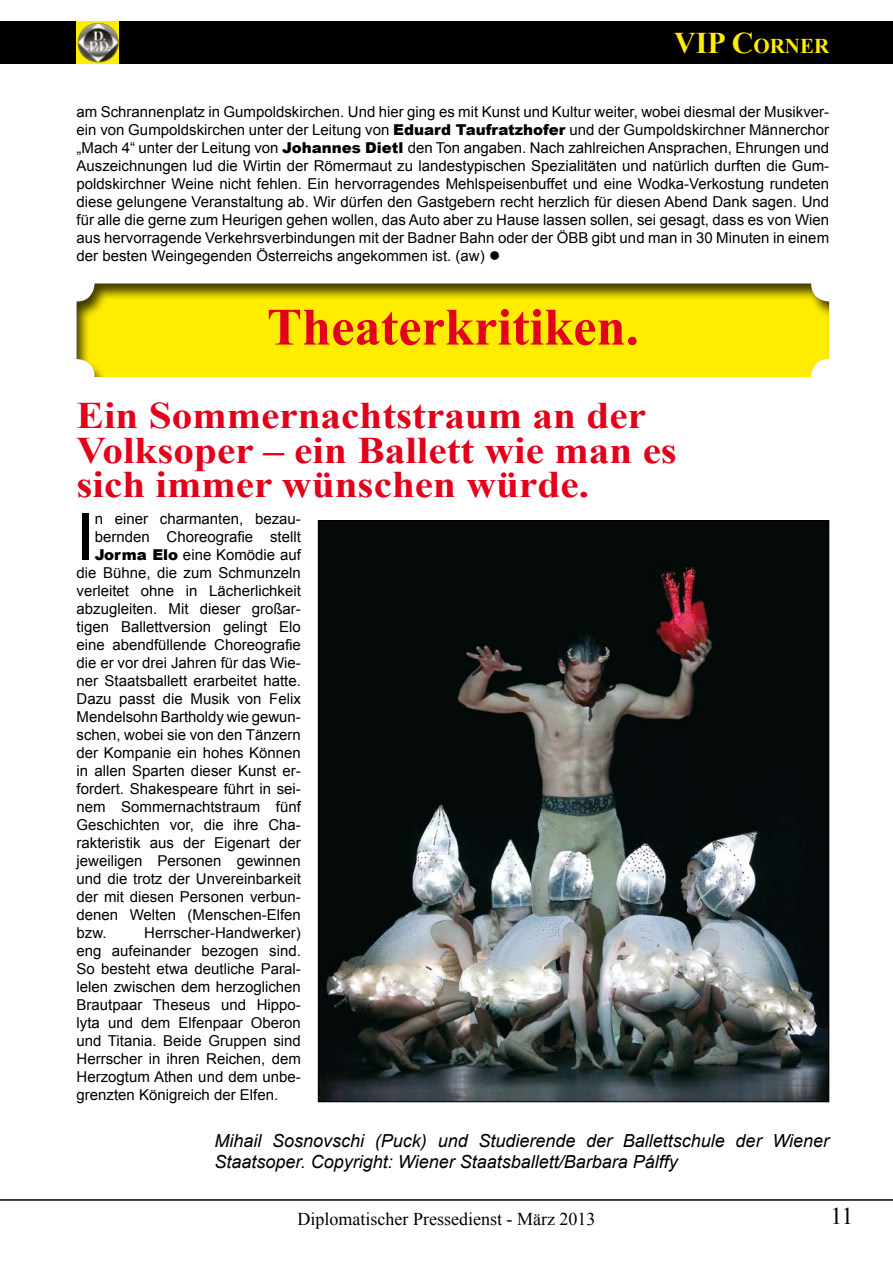
<style>
.page{position:relative;width:893px;height:1263px;background:#fff}
.page>*{position:absolute;margin:0;border:0;box-sizing:border-box;transform-origin:0 0}
.t1{font:65.25px "Arial";color:#000}
.t2{font:700 52.5px "Times New Roman";color:#e2001a}
.t3{font:700 37.5px/34.5px "Times New Roman";color:#e2001a;scale:1.1 1}
.t4{font:24px "Times New Roman";color:#000}
.t5{font:700 21px "Times New Roman";color:#ffed00}
.t6{font:italic 18px/21px "Arial";color:#000}
.t7{font:18px "Times New Roman";color:#000}
.t8{font:15px/18px "Arial";color:#000;text-align:justify}
.s1{font-size:30px}
.s2{font-weight:900}
</style>
<div class="page">
<div style="left:0;top:21px;width:893px;height:43px;background:#000"></div>
<div style="left:77px;top:21px;width:42px;height:43px;background:#ffed00"></div>
<img style="left:77px;top:22px;width:42px;height:41px">
<hr style="left:0;top:1199px;width:893px;height:2px;background:#000">
<div style="left:73px;top:276px;width:758px;height:103px;background:#000;opacity:.75"></div>
<img style="left:320px;top:522px;width:507px;height:578px">
<h3 class="t5" style="left:674px;top:31px;width:157px"><span class="s1">VIP C</span>ORNER</h3>
<p class="t8" style="left:77px;top:103px;width:754px">am Schrannenplatz in Gumpoldskirchen. Und hier ging es mit Kunst und Kultur weiter, wobei diesmal der Musikver&shy;ein von Gumpoldskirchen unter der Leitung von <span class="s2">Eduard Taufratzhofer</span> und der Gumpoldskirchner Männerchor „Mach 4“ unter der Leitung von <span class="s2">Johannes Dietl</span> den Ton angaben. Nach zahlreichen Ansprachen, Ehrungen und Auszeichnungen lud die Wirtin der Römermaut zu landestypischen Spezialitäten und natürlich durften die Gum&shy;poldskirchner Weine nicht fehlen. Ein hervorragendes Mehlspeisenbuffet und eine Wodka-Verkostung rundeten diese gelungene Veranstaltung ab. Wir dürfen den Gastgebern recht herzlich für diesen Abend Dank sagen. Und für alle die gerne zum Heurigen gehen wollen, das Auto aber zu Hause lassen sollen, sei gesagt, dass es von Wien aus hervorragende Verkehrsverbindungen mit der Badner Bahn oder der ÖBB gibt und man in 30 Minuten in einem der besten Weingegenden Österreichs angekommen ist. (aw) ●</p>
<h2 class="t2" style="left:267px;top:291px;width:373px">Theaterkritiken.</h2>
<h3 class="t3" style="left:77px;top:398px;width:547px">Ein Sommernachtstraum an der<br>Volksoper – ein Ballett wie man es sich immer wünschen würde.</h3>
<h1 class="t1" style="left:77px;top:494px;width:20px">I</h1>
<p class="t8" style="left:95px;top:510px;width:208px">n einer charmanten, bezau-</p>
<p class="t8" style="left:95px;top:528px;width:208px">bernden Choreografie stellt</p>
<p class="t8" style="left:95px;top:546px;width:208px"><span class="s2">Jorma Elo</span> eine Komödie auf</p>
<p class="t8" style="left:77px;top:564px;width:226px">die Bühne, die zum Schmunzeln</p>
<p class="t8" style="left:77px;top:582px;width:226px">verleitet ohne in Lächerlichkeit</p>
<p class="t8" style="left:77px;top:600px;width:226px">abzugleiten. Mit dieser großar-</p>
<p class="t8" style="left:77px;top:618px;width:226px">tigen Ballettversion gelingt Elo</p>
<p class="t8" style="left:77px;top:636px;width:226px">eine abendfüllende Choreografie</p>
<p class="t8" style="left:77px;top:654px;width:226px">die er vor drei Jahren für das Wie-</p>
<p class="t8" style="left:77px;top:672px;width:226px">ner Staatsballett erarbeitet hatte.</p>
<p class="t8" style="left:77px;top:690px;width:226px">Dazu passt die Musik von Felix</p>
<p class="t8" style="left:77px;top:708px;width:226px">Mendelsohn Bartholdy wie gewun-</p>
<p class="t8" style="left:77px;top:726px;width:226px">schen, wobei sie von den Tänzern</p>
<p class="t8" style="left:77px;top:744px;width:226px">der Kompanie ein hohes Können</p>
<p class="t8" style="left:77px;top:762px;width:226px">in allen Sparten dieser Kunst er-</p>
<p class="t8" style="left:77px;top:780px;width:226px">fordert. Shakespeare führt in sei-</p>
<p class="t8" style="left:77px;top:798px;width:226px">nem Sommernachtstraum fünf</p>
<p class="t8" style="left:77px;top:816px;width:226px">Geschichten vor, die ihre Cha-</p>
<p class="t8" style="left:77px;top:834px;width:226px">rakteristik aus der Eigenart der</p>
<p class="t8" style="left:77px;top:852px;width:226px">jeweiligen Personen gewinnen</p>
<p class="t8" style="left:77px;top:870px;width:226px">und die trotz der Unvereinbarkeit</p>
<p class="t8" style="left:77px;top:888px;width:226px">der mit diesen Personen verbun-</p>
<p class="t8" style="left:77px;top:906px;width:226px">denen Welten (Menschen-Elfen</p>
<p class="t8" style="left:77px;top:924px;width:32px">bzw.</p>
<p class="t8" style="left:77px;top:924px;width:226px;text-indent:68px">Herrscher-Handwerker) eng aufeinander bezogen sind.<br>So besteht etwa deutliche Paral&shy;lelen zwischen dem herzoglichen Brautpaar Theseus und Hippo&shy;lyta und dem Elfenpaar Oberon und Titania. Beide Gruppen sind Herrscher in ihren Reichen, dem Herzogtum Athen und dem unbe&shy;grenzten Königreich der Elfen.</p>
<p class="t6" style="left:214px;top:1130px;width:616px">Mihail Sosnovschi (Puck) und Studierende der Ballettschule der Wiener<br>Staatsoper. Copyright: Wiener Staatsballett/Barbara Pálffy</p>
<p class="t7" style="left:297px;top:1207px;width:299px">Diplomatischer Pressedienst - März 2013</p>
<h3 class="t4" style="left:830px;top:1200px;width:25px">11</h3>
</div>
